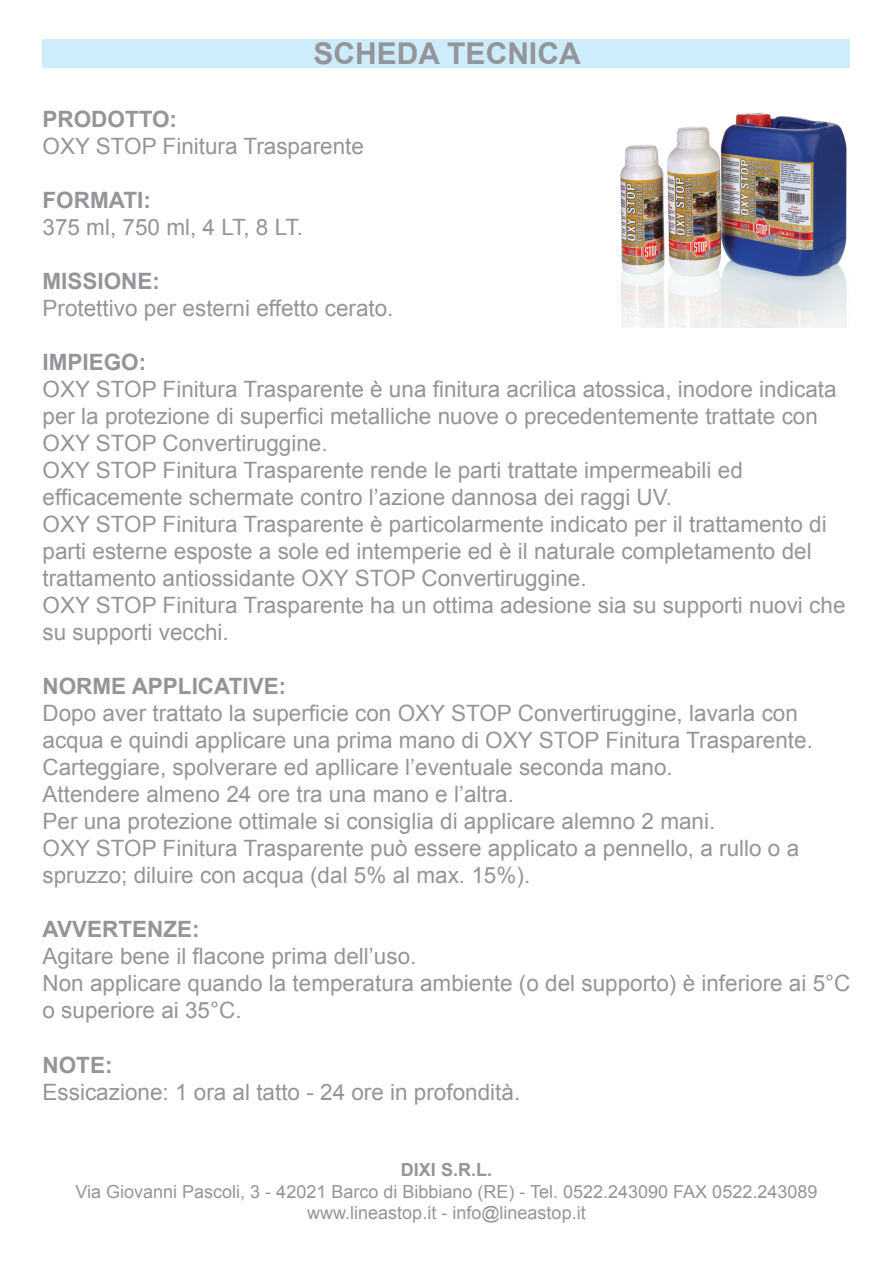
<style>
.page{position:relative;width:893px;height:1263px;background:#fff}
.page>*{position:absolute;margin:0;border:0;box-sizing:border-box;transform-origin:0 0}
.t1{font:700 30px "Arial";color:#939598}
.t2{font:22.5px/27px "Arial";color:#939598}
.t3{font:700 22.5px "Arial";color:#939598}
.t4{font:18px/21.6px "Arial";color:#939598;text-align:center}
.t5{font:700 18px "Arial";color:#939598}
</style>
<div class="page">
<div style="left:43px;top:39px;width:807px;height:29px;background:#ceedfc"></div>
<img style="left:620px;top:112px;width:227px;height:215px">
<h1 class="t1" style="left:313px;top:34px;width:269px">SCHEDA TECNICA</h1>
<p class="t3" style="left:43px;top:104px;width:136px">PRODOTTO:</p>
<p class="t2" style="left:43px;top:133px;width:323px">OXY STOP Finitura Trasparente</p>
<p class="t3" style="left:43px;top:185px;width:110px">FORMATI:</p>
<p class="t2" style="left:43px;top:214px;width:262px">375 ml, 750 ml, 4 LT, 8 LT.</p>
<p class="t3" style="left:43px;top:266px;width:119px">MISSIONE:</p>
<p class="t2" style="left:43px;top:295px;width:353px">Protettivo per esterni effetto cerato.</p>
<p class="t3" style="left:43px;top:347px;width:105px">IMPIEGO:</p>
<p class="t2" style="left:43px;top:376px;width:804px">OXY STOP Finitura Trasparente è una finitura acrilica atossica, inodore indicata per la protezione di superfici metalliche nuove o precedentemente trattate con OXY STOP Convertiruggine.<br>OXY STOP Finitura Trasparente rende le parti trattate impermeabili ed efficacemente schermate contro l’azione dannosa dei raggi UV.<br>OXY STOP Finitura Trasparente è particolarmente indicato per il trattamento di parti esterne esposte a sole ed intemperie ed è il naturale completamento del trattamento antiossidante OXY STOP Convertiruggine.<br>OXY STOP Finitura Trasparente ha un ottima adesione sia su supporti nuovi che su supporti vecchi.</p>
<p class="t3" style="left:43px;top:671px;width:245px">NORME APPLICATIVE:</p>
<p class="t2" style="left:43px;top:700px;width:772px">Dopo aver trattato la superficie con OXY STOP Convertiruggine, lavarla con acqua e quindi applicare una prima mano di OXY STOP Finitura Trasparente.<br>Carteggiare, spolverare ed apllicare l’eventuale seconda mano.<br>Attendere almeno 24 ore tra una mano e l’altra.<br>Per una protezione ottimale si consiglia di applicare alemno 2 mani.<br>OXY STOP Finitura Trasparente può essere applicato a pennello, a rullo o a spruzzo; diluire con acqua (dal 5% al max. 15%).</p>
<p class="t3" style="left:43px;top:914px;width:159px">AVVERTENZE:</p>
<p class="t2" style="left:43px;top:943px;width:809px">Agitare bene il flacone prima dell’uso.<br>Non applicare quando la temperatura ambiente (o del supporto) è inferiore ai 5°C o superiore ai 35°C.</p>
<p class="t3" style="left:43px;top:1049px;width:71px">NOTE:</p>
<p class="t2" style="left:43px;top:1078px;width:479px">Essicazione: 1 ora al tatto - 24 ore in profondità.</p>
<p class="t5" style="left:401px;top:1158px;width:93px">DIXI S.R.L.</p>
<p class="t4" style="left:76px;top:1181px;width:743px">Via Giovanni Pascoli, 3 - 42021 Barco di Bibbiano (RE) - Tel. 0522.243090 FAX 0522.243089 www.lineastop.it - info@lineastop.it</p>
</div>
